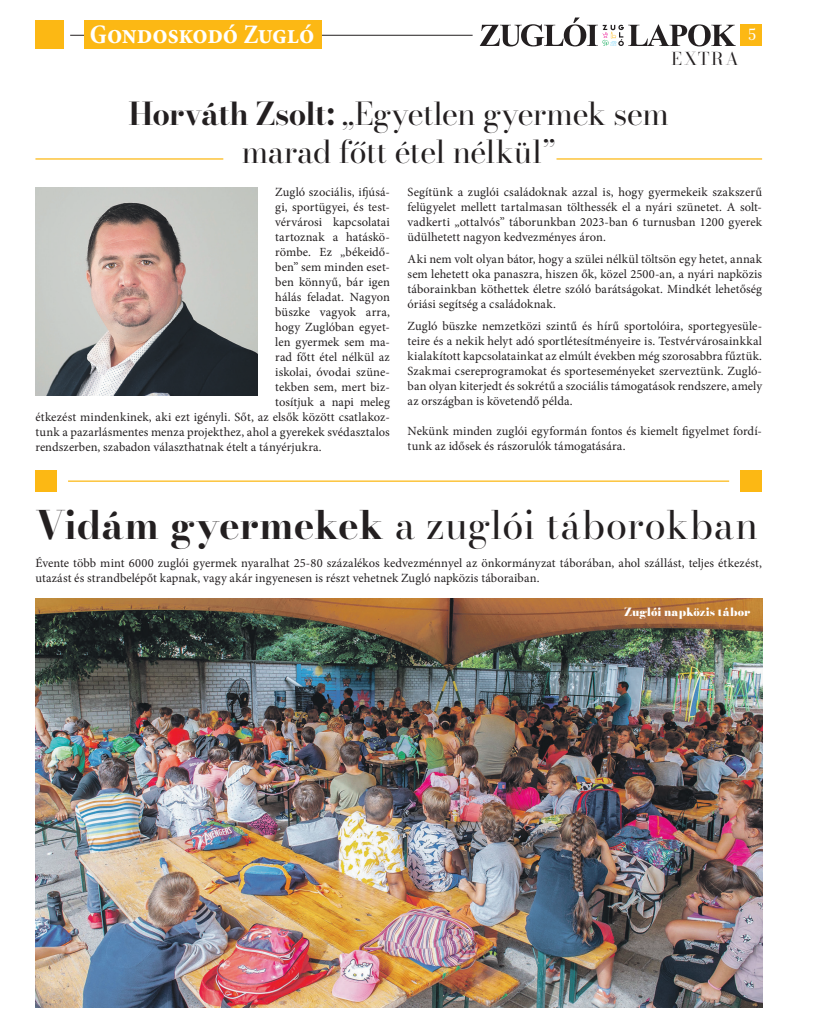
<style>
.page{position:relative;width:833px;height:1025px;background:#fff}
.page>*{position:absolute;margin:0;border:0;box-sizing:border-box;transform-origin:0 0}
.t1{font:38.75px "Bodoni Moda 24 pt";letter-spacing:.01em;color:#231f20}
.t2{font:31.25px/37.5px "Bodoni Moda 24 pt";letter-spacing:-.025em;color:#231f20;text-align:center}
.t3{font:700 condensed 27px "Minion Pro";letter-spacing:-.015em;color:#fff}
.t4{font:17.5px "Bodoni Moda 24 pt";letter-spacing:.105em;color:#231f20}
.t5{font:15px "Bodoni Moda 06 pt";color:#fff}
.t6{font:12.5px/15px "Minion Pro";letter-spacing:.005em;color:#231f20;text-align:justify}
.t7{font:11.25px "Bodoni Moda 24 pt Fatface";letter-spacing:-.005em;color:#fff}
.s1{font-weight:700}
</style>
<div class="page">
<img style="left:35px;top:598px;width:727px;height:408px">
<hr style="left:68px;top:480px;width:661px;height:1px;background:#fcb814">
<div style="left:35px;top:470px;width:22px;height:21px;background:#fcb814"></div>
<div style="left:741px;top:470px;width:21px;height:21px;background:#fcb814"></div>
<img style="left:35px;top:187px;width:222px;height:208px">
<svg style="left:480px;top:18px;width:256px;height:28px"></svg>
<div style="left:741px;top:25px;width:21px;height:21px;background:#fcb814"></div>
<hr style="left:70px;top:35px;width:402px;height:1px;background:#231f20">
<div style="left:35px;top:20px;width:29px;height:29px;background:#fcb814"></div>
<div style="left:84px;top:20px;width:237px;height:29px;background:#fcb814"></div>
<hr style="left:35px;top:158px;width:188px;height:1px;background:#fcb814">
<hr style="left:556px;top:158px;width:206px;height:1px;background:#fcb814">
<h3 class="t3" style="left:90px;top:15px;width:226px">Gondoskodó Zugló</h3>
<p class="t5" style="left:748px;top:24px;width:9px">5</p>
<h3 class="t4" style="left:671px;top:46px;width:69px">EXTRA</h3>
<h2 class="t2" style="left:128px;top:95px;width:542px"><span class="s1">Horváth Zsolt:</span> „Egyetlen gyermek sem marad főtt étel nélkül”</h2>
<p class="t6" style="left:275px;top:184px;width:116px">Zugló szociális, ifjúsá-</p>
<p class="t6" style="left:275px;top:199px;width:116px">gi, sportügyei, és test-</p>
<p class="t6" style="left:275px;top:214px;width:116px">vérvárosi kapcsolatai</p>
<p class="t6" style="left:275px;top:229px;width:116px">tartoznak a hatáskö-</p>
<p class="t6" style="left:275px;top:244px;width:116px">römbe. Ez „békeidő-</p>
<p class="t6" style="left:275px;top:259px;width:116px">ben” sem minden eset-</p>
<p class="t6" style="left:275px;top:274px;width:116px">ben könnyű, bár igen</p>
<p class="t6" style="left:275px;top:289px;width:116px">hálás feladat. Nagyon</p>
<p class="t6" style="left:275px;top:304px;width:116px">büszke vagyok arra,</p>
<p class="t6" style="left:275px;top:319px;width:116px">hogy Zuglóban egyet-</p>
<p class="t6" style="left:275px;top:334px;width:116px">len gyermek sem ma-</p>
<p class="t6" style="left:275px;top:349px;width:116px">rad főtt étel nélkül az</p>
<p class="t6" style="left:275px;top:364px;width:116px">iskolai, óvodai szüne-</p>
<p class="t6" style="left:275px;top:379px;width:116px">tekben sem, mert biz-</p>
<p class="t6" style="left:275px;top:394px;width:116px">tosítjuk a napi meleg</p>
<p class="t6" style="left:35px;top:409px;width:356px">étkezést mindenkinek, aki ezt igényli. Sőt, az elsők között csatlakoz-</p>
<p class="t6" style="left:35px;top:424px;width:356px">tunk a pazarlásmentes menza projekthez, ahol a gyerekek svédasztalos</p>
<p class="t6" style="left:35px;top:439px;width:288px">rendszerben, szabadon választhatnak ételt a tányérjukra.</p>
<p class="t6" style="left:407px;top:184px;width:356px">Segítünk a zuglói családoknak azzal is, hogy gyermekeik szakszerű felügyelet mellett tartalmasan tölthessék el a nyári szünetet. A solt&shy;vadkerti „ottalvós” táborunkban 2023-ban 6 turnusban 1200 gyerek üdülhetett nagyon kedvezményes áron.</p>
<p class="t6" style="left:407px;top:251px;width:356px">Aki nem volt olyan bátor, hogy a szülei nélkül töltsön egy hetet, annak sem lehetett oka panaszra, hiszen ők, közel 2500-an, a nyári napközis táborainkban köthettek életre szóló barátságokat. Mindkét lehetőség óriási segítség a családoknak.</p>
<p class="t6" style="left:407px;top:319px;width:356px">Zugló büszke nemzetközi szintű és hírű sportolóira, sportegyesüle&shy;teire és a nekik helyt adó sportlétesítményeire is. Testvérvárosainkkal kialakított kapcsolatainkat az elmúlt években még szorosabbra fűztük.<br>Szakmai csereprogramokat és sporteseményeket szerveztünk. Zugló&shy;ban olyan kiterjedt és sokrétű a szociális támogatások rendszere, amely az országban is követendő példa.</p>
<p class="t6" style="left:407px;top:423px;width:356px">Nekünk minden zuglói egyformán fontos és kiemelt figyelmet fordí&shy;tunk az idősek és rászorulók támogatására.</p>
<h1 class="t1" style="left:35px;top:498px;width:724px"><span class="s1">Vidám gyermekek</span> a zuglói táborokban</h1>
<p class="t6" style="left:35px;top:555px;width:728px">Évente több mint 6000 zuglói gyermek nyaralhat 25-80 százalékos kedvezménnyel az önkormányzat táborában, ahol szállást, teljes étkezést, utazást és strandbelépőt kapnak, vagy akár ingyenesen is részt vehetnek Zugló napközis táboraiban.</p>
<p class="t7" style="left:624px;top:604px;width:127px">Zuglói napközis tábor</p>
</div>
